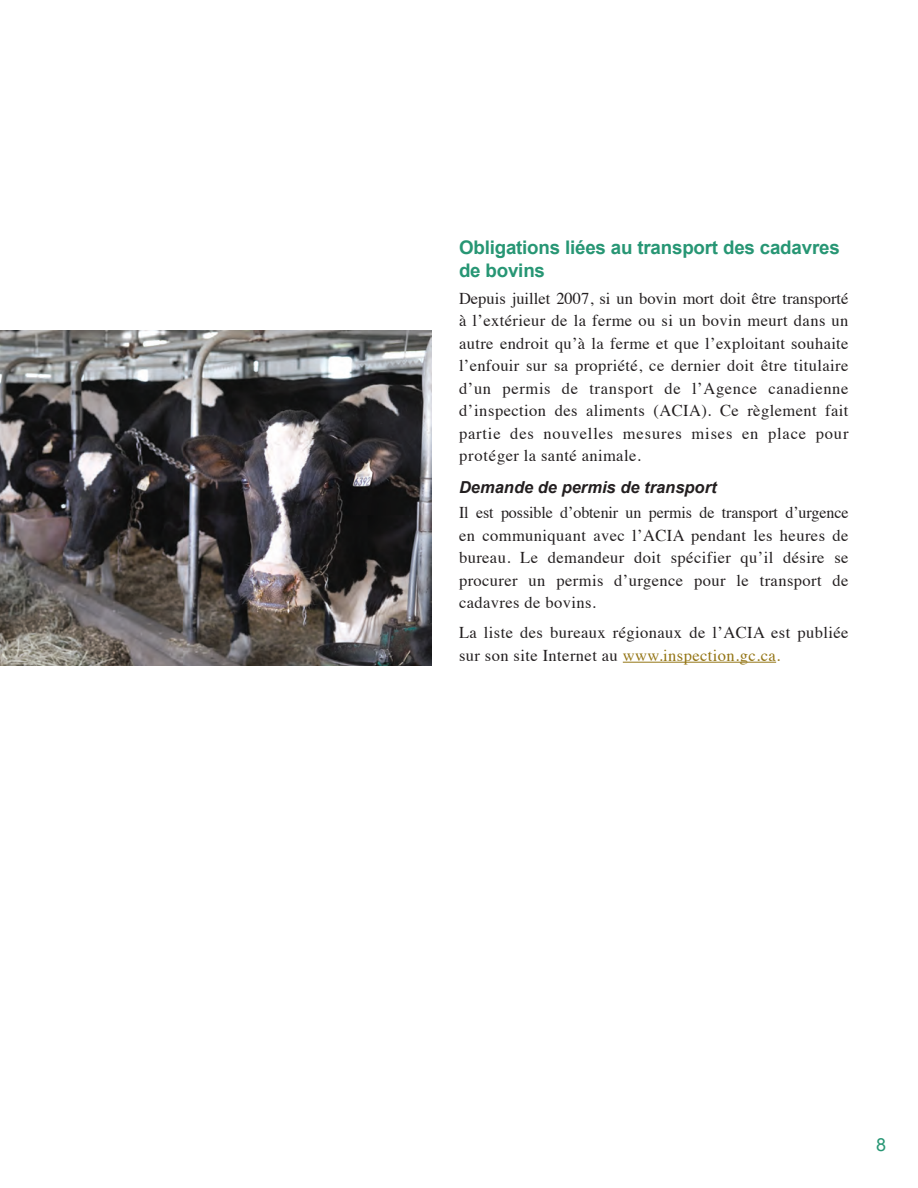
<style>
.page{position:relative;width:918px;height:1188px;background:#fff}
.page>*{position:absolute;margin:0;border:0;box-sizing:border-box;transform-origin:0 0}
.Sous-titre{font:700 18.75px/22.5px "Arial";letter-spacing:-.01em;color:#279674}
.Sous-titre-2{font:18px "Arial";color:#279674}
.t1{font:16.5px/22.5px "Times";letter-spacing:.025em;color:#231f20;text-align:justify}
.sous-sous-titres{font:italic 700 16.5px "Arial";color:#231f20}
.s1{color:#947515}
</style>
<div class="page">
<hr style="left:623px;top:662px;width:153px;height:1px;background:#947515">
<img style="left:0;top:331px;width:431px;height:335px">
<p class="Sous-titre" style="left:459px;top:237px;width:382px">Obligations liées au transport des cadavres de bovins</p>
<p class="t1" style="left:459px;top:286px;width:391px">Depuis juillet 2007, si un bovin mort doit être transporté à l’extérieur de la ferme ou si un bovin meurt dans un autre endroit qu’à la ferme et que l’exploitant souhaite l’enfouir sur sa propriété, ce dernier doit être titulaire d’un permis de transport de l’Agence canadienne d’inspection des aliments (ACIA). Ce règlement fait partie des nouvelles mesures mises en place pour protéger la santé animale.</p>
<p class="sous-sous-titres" style="left:459px;top:476px;width:259px">Demande de permis de transport</p>
<p class="t1" style="left:459px;top:500px;width:391px">Il est possible d’obtenir un permis de transport d’urgence en communiquant avec l’ACIA pendant les heures de bureau. Le demandeur doit spécifier qu’il désire se procurer un permis d’urgence pour le transport de cadavres de bovins.</p>
<p class="t1" style="left:459px;top:620px;width:391px">La liste des bureaux régionaux de l’ACIA est publiée sur son site Internet au <span class="s1">www.inspection.gc.ca.</span></p>
<p class="Sous-titre-2" style="left:876px;top:1132px;width:12px">8</p>
</div>
